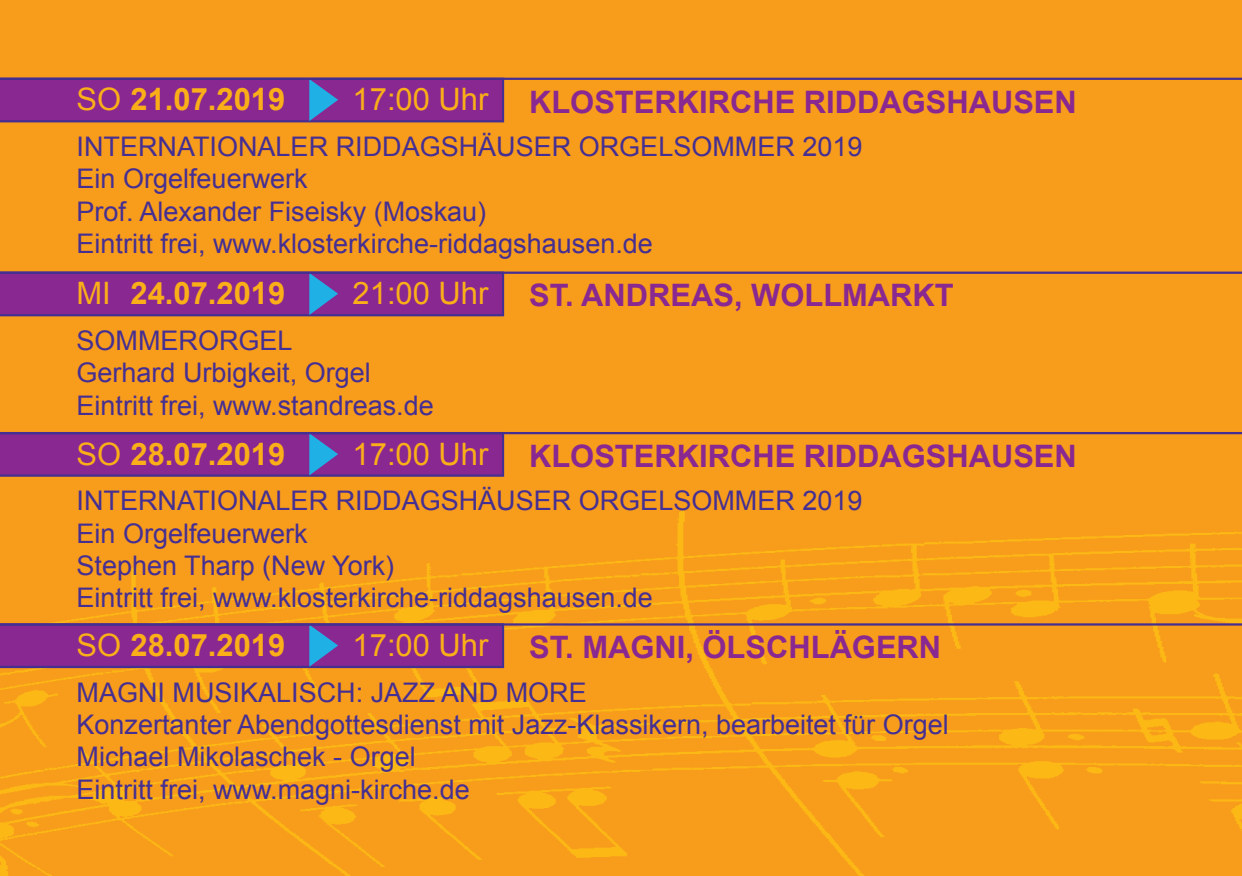
<style>
.page{position:relative;width:1242px;height:876px;background:#f89c1c}
.page>*{position:absolute;margin:0;border:0;box-sizing:border-box;transform-origin:0 0}
.t1{font:700 30.9px "Arial";color:#892890}
.t2{font:700 30.9px "Arial";color:#faaf18}
.t3{font:30.9px "Arial";color:#faaf18}
.t4{font:27px/32.4px "Arial";color:#452f92}
.s1{font-weight:400}
</style>
<div class="page">
<img style="left:0;top:510px;width:1242px;height:366px">
<svg style="left:0;top:80px;width:504px;height:42px"></svg>
<hr style="left:0;top:78px;width:1242px;height:2px;background:#452f92">
<svg style="left:0;top:274px;width:504px;height:42px"></svg>
<hr style="left:0;top:272px;width:1242px;height:2px;background:#452f92">
<svg style="left:0;top:434px;width:504px;height:43px"></svg>
<hr style="left:0;top:432px;width:1242px;height:2px;background:#452f92">
<svg style="left:0;top:626px;width:504px;height:42px"></svg>
<hr style="left:0;top:623px;width:1242px;height:3px;background:#452f92">
<p class="t2" style="left:77px;top:79px;width:210px"><span class="s1">SO</span> 21.07.2019</p>
<p class="t3" style="left:353px;top:79px;width:137px">17:00 Uhr</p>
<p class="t1" style="left:529px;top:81px;width:549px">KLOSTERKIRCHE RIDDAGSHAUSEN</p>
<p class="t4" style="left:77px;top:130px;width:787px">INTERNATIONALER RIDDAGSHÄUSER ORGELSOMMER 2019<br>Ein Orgelfeuerwerk<br>Prof. Alexander Fiseisky (Moskau)<br>Eintritt frei, www.klosterkirche-riddagshausen.de</p>
<p class="t2" style="left:77px;top:273px;width:210px"><span class="s1">MI</span> 24.07.2019</p>
<p class="t3" style="left:353px;top:273px;width:137px">21:00 Uhr</p>
<p class="t1" style="left:529px;top:275px;width:426px">ST. ANDREAS, WOLLMARKT</p>
<p class="t4" style="left:77px;top:324px;width:359px">SOMMERORGEL<br>Gerhard Urbigkeit, Orgel<br>Eintritt frei, www.standreas.de</p>
<p class="t1" style="left:529px;top:436px;width:549px">KLOSTERKIRCHE RIDDAGSHAUSEN</p>
<p class="t4" style="left:77px;top:485px;width:787px">INTERNATIONALER RIDDAGSHÄUSER ORGELSOMMER 2019<br>Ein Orgelfeuerwerk<br>Stephen Tharp (New York)<br>Eintritt frei, www.klosterkirche-riddagshausen.de</p>
<p class="t2" style="left:77px;top:433px;width:210px"><span class="s1">SO</span> 28.07.2019</p>
<p class="t3" style="left:353px;top:434px;width:137px">17:00 Uhr</p>
<p class="t1" style="left:529px;top:627px;width:414px">ST. MAGNI, ÖLSCHLÄGERN</p>
<p class="t4" style="left:77px;top:676px;width:873px">MAGNI MUSIKALISCH: JAZZ AND MORE<br>Konzertanter Abendgottesdienst mit Jazz-Klassikern, bearbeitet für Orgel Michael Mikolaschek - Orgel<br>Eintritt frei, www.magni-kirche.de</p>
<p class="t2" style="left:77px;top:625px;width:210px"><span class="s1">SO</span> 28.07.2019</p>
<p class="t3" style="left:353px;top:625px;width:137px">17:00 Uhr</p>
</div>
